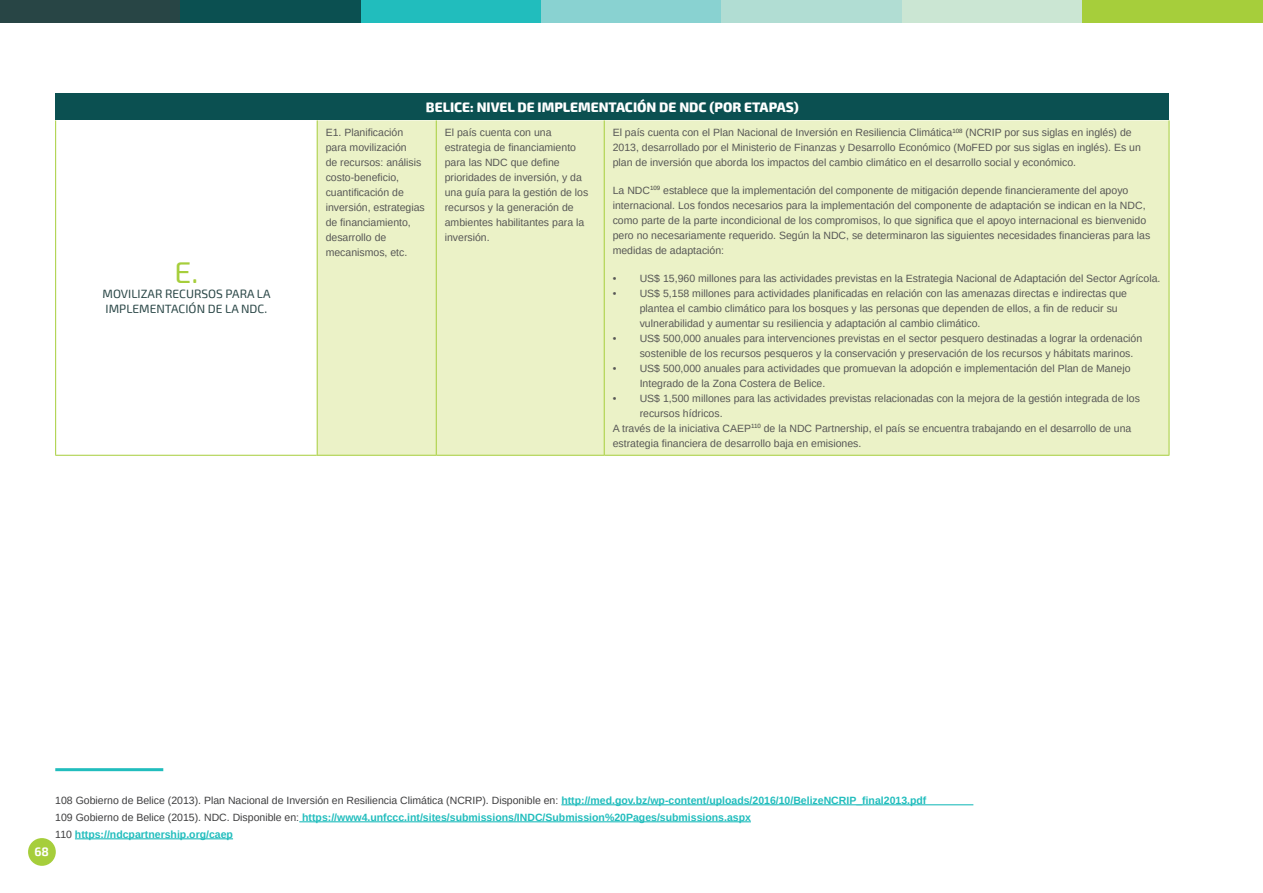
<style>
.page{position:relative;width:1263px;height:893px;background:#fff}
.page>*{position:absolute;margin:0;border:0;box-sizing:border-box;transform-origin:0 0}
.tex-intro-concep{font:30px "Exo 2";color:#a6ce3b}
._000tit_tabla_ficha{font:800 13.5px "Exo 2";color:#fff}
.tex-intro-concep-2{font:12px/15px "Exo 2";color:#284545}
.t1{font:700 12px "Exo 2";color:#fff}
._000text_tabla{font:10.5px/15px "Arimo";color:#575756}
._000nota_de_pie{font:10.5px "Arimo";color:#3e3e3f}
._000nota_de_pie-2{font:700 10.5px "Arimo";color:#21bdbd}
.s1{font-weight:700;color:#21bdbd}
.s2{font-weight:400;color:#3e3e3f}
</style>
<div class="page">
<div style="left:0;top:0;width:180px;height:22px;background:#284545"></div>
<div style="left:180px;top:0;width:181px;height:22px;background:#0b5051"></div>
<div style="left:361px;top:0;width:180px;height:22px;background:#21bdbd"></div>
<div style="left:541px;top:0;width:181px;height:22px;background:#89d2d1"></div>
<div style="left:722px;top:0;width:180px;height:22px;background:#b1ddd3"></div>
<div style="left:902px;top:0;width:180px;height:22px;background:#cbe6d3"></div>
<div style="left:1082px;top:0;width:181px;height:22px;background:#a6ce3b"></div>
<div style="left:28px;top:838px;width:28px;height:28px;background:#a6ce3b;border-radius:50%"></div>
<div style="left:56px;top:94px;width:1113px;height:26px;background:#0b5051"></div>
<div style="left:318px;top:120px;width:851px;height:335px;background:#ebf2c7"></div>
<hr style="left:55px;top:120px;width:1px;height:335px;background:#a6ce3b">
<hr style="left:55px;top:455px;width:262px;height:1px;background:#a6ce3b">
<hr style="left:317px;top:120px;width:1px;height:335px;background:#a6ce3b">
<hr style="left:436px;top:120px;width:1px;height:335px;background:#a6ce3b">
<hr style="left:604px;top:120px;width:1px;height:335px;background:#a6ce3b">
<hr style="left:1169px;top:120px;width:1px;height:335px;background:#a6ce3b">
<hr style="left:317px;top:455px;width:119px;height:1px;background:#a6ce3b">
<hr style="left:436px;top:455px;width:168px;height:1px;background:#a6ce3b">
<hr style="left:604px;top:455px;width:565px;height:1px;background:#a6ce3b">
<hr style="left:55px;top:768px;width:108px;height:3px;background:#21bdbd">
<hr style="left:561px;top:804px;width:412px;height:1px;background:#21bdbd">
<hr style="left:299px;top:821px;width:452px;height:1px;background:#21bdbd">
<hr style="left:75px;top:838px;width:158px;height:1px;background:#21bdbd">
<hr style="left:1262px;top:0;width:1px;height:94px;background:#21bdbd">
<p class="tex-intro-concep" style="left:175px;top:255px;width:25px">E.</p>
<p class="tex-intro-concep-2" style="left:103px;top:287px;width:170px">MOVILIZAR RECURSOS PARA LA<br>IMPLEMENTACIÓN DE LA NDC.</p>
<p class="_000tit_tabla_ficha" style="left:426px;top:99px;width:374px">BELICE: NIVEL DE IMPLEMENTACIÓN DE NDC (POR ETAPAS)</p>
<p class="_000text_tabla" style="left:326px;top:125px;width:101px">E1. Planificación para movilización<br>de recursos: análisis costo-beneficio, cuantificación de inversión, estrategias de financiamiento, desarrollo de mecanismos, etc.</p>
<p class="_000text_tabla" style="left:445px;top:125px;width:145px">El país cuenta con una estrategia de financiamiento para las NDC que define prioridades de inversión, y da una guía para la gestión de los recursos y la generación de ambientes habilitantes para la inversión.</p>
<p class="_000text_tabla" style="left:613px;top:125px;width:530px">El país cuenta con el Plan Nacional de Inversión en Resiliencia Climática<sup>108</sup> (NCRIP por sus siglas en inglés) de<br>2013, desarrollado por el Ministerio de Finanzas y Desarrollo Económico (MoFED por sus siglas en inglés). Es un plan de inversión que aborda los impactos del cambio climático en el desarrollo social y económico.</p>
<p class="_000text_tabla" style="left:613px;top:183px;width:539px">La NDC<sup>109</sup> establece que la implementación del componente de mitigación depende financieramente del apoyo internacional. Los fondos necesarios para la implementación del componente de adaptación se indican en la NDC, como parte de la parte incondicional de los compromisos, lo que significa que el apoyo internacional es bienvenido pero no necesariamente requerido. Según la NDC, se determinaron las siguientes necesidades financieras para las medidas de adaptación:</p>
<p class="_000text_tabla" style="left:613px;top:271px;width:549px">• US$ 15,960 millones para las actividades previstas en la Estrategia Nacional de Adaptación del Sector Agrícola.</p>
<p class="_000text_tabla" style="left:640px;top:286px;width:489px;text-indent:-27px">• US$ 5,158 millones para actividades planificadas en relación con las amenazas directas e indirectas que plantea el cambio climático para los bosques y las personas que dependen de ellos, a fin de reducir su vulnerabilidad y aumentar su resiliencia y adaptación al cambio climático.</p>
<p class="_000text_tabla" style="left:640px;top:331px;width:504px;text-indent:-27px">• US$ 500,000 anuales para intervenciones previstas en el sector pesquero destinadas a lograr la ordenación sostenible de los recursos pesqueros y la conservación y preservación de los recursos y hábitats marinos.</p>
<p class="_000text_tabla" style="left:640px;top:361px;width:492px;text-indent:-27px">• US$ 500,000 anuales para actividades que promuevan la adopción e implementación del Plan de Manejo<br>Integrado de la Zona Costera de Belice.</p>
<p class="_000text_tabla" style="left:640px;top:391px;width:502px;text-indent:-27px">• US$ 1,500 millones para las actividades previstas relacionadas con la mejora de la gestión integrada de los recursos hídricos.</p>
<p class="_000text_tabla" style="left:613px;top:421px;width:520px">A través de la iniciativa CAEP<sup>110</sup> de la NDC Partnership, el país se encuentra trabajando en el desarrollo de una estrategia financiera de desarrollo baja en emisiones.</p>
<p class="_000nota_de_pie" style="left:55px;top:793px;width:873px">108 Gobierno de Belice (2013). Plan Nacional de Inversión en Resiliencia Climática (NCRIP). Disponible en: <span class="s1">http://med.gov.bz/wp-content/uploads/2016/10/BelizeNCRIP_final2013.pdf</span></p>
<p class="_000nota_de_pie-2" style="left:55px;top:810px;width:697px"><span class="s2">109 Gobierno de Belice (2015). NDC. Disponible en:</span> https://www4.unfccc.int/sites/submissions/INDC/Submission%20Pages/submissions.aspx</p>
<p class="_000nota_de_pie-2" style="left:55px;top:827px;width:179px"><span class="s2">110</span> https://ndcpartnership.org/caep</p>
<p class="t1" style="left:34px;top:844px;width:16px">68</p>
</div>
